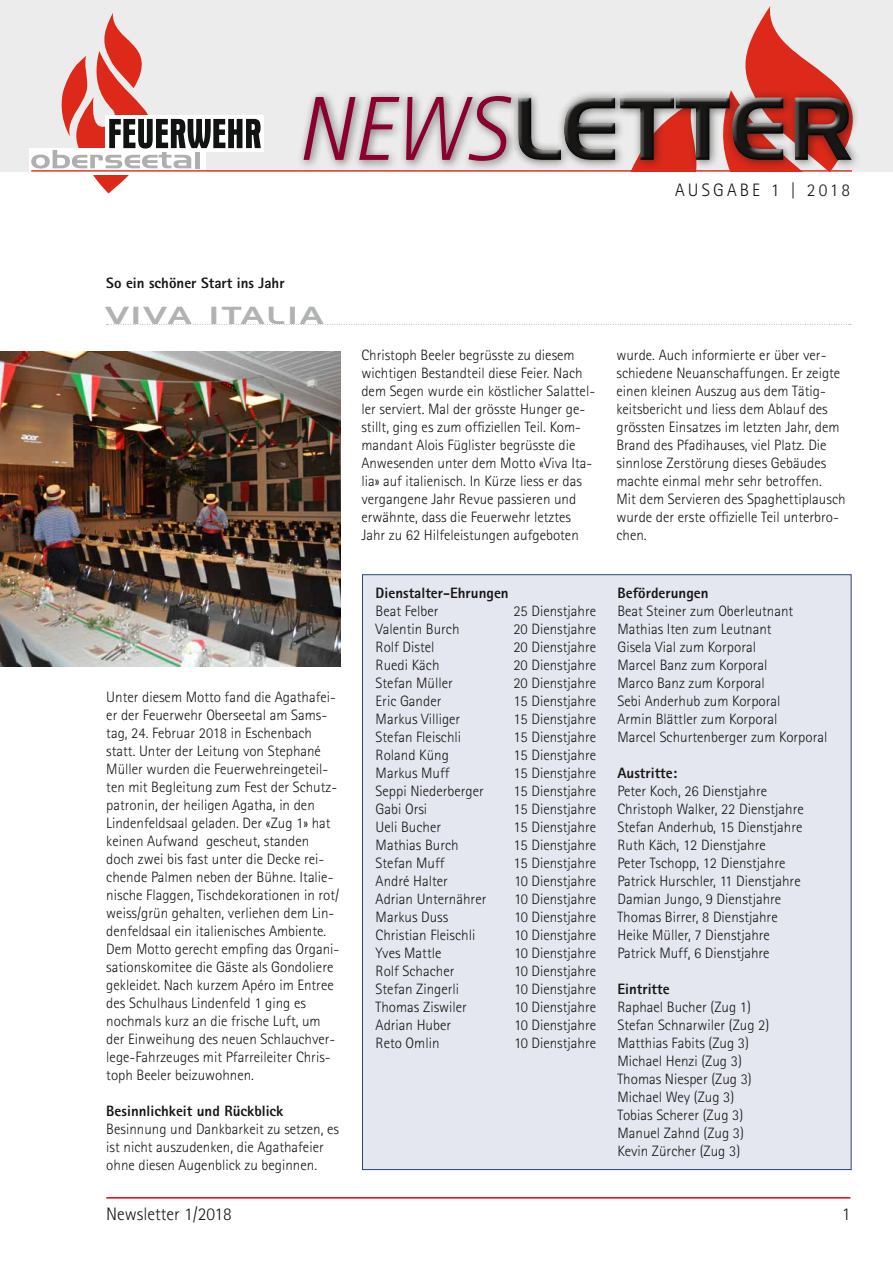
<style>
.page{position:relative;width:893px;height:1263px;background:#fff}
.page>*{position:absolute;margin:0;border:0;box-sizing:border-box;transform-origin:0 0}
.t1{font:italic 300 91.05px "Rotis Sans Serif";color:#8b002d}
.t2{font:24px "Handel Gothic BT";letter-spacing:.1em;color:#b1b2b3;scale:1.3 1}
.t3{font:300 18px "Rotis Sans Serif";color:#181716}
.t4{font:300 18px "Rotis Sans Serif";letter-spacing:.175em;color:#181716}
.t5{font:300 15px/18px "Rotis Sans Serif";color:#181716}
.t6{font:800 15px "Rotis Sans Serif";color:#181716}
</style>
<div class="page">
<div style="left:0;top:0;width:893px;height:171px;background:#ececec"></div>
<hr style="left:106px;top:1197px;width:744px;height:1px;background:#e3000b">
<svg style="left:31px;top:13px;width:230px;height:180px"></svg>
<hr style="left:31px;top:170px;width:820px;height:2px;background:#dc291a">
<svg style="left:521px;top:6px;width:336px;height:165px"></svg>
<div style="left:514px;top:93px;width:336px;height:70px;background:#fff;opacity:.75"></div>
<div style="left:518px;top:95px;width:338px;height:69px;background:#181716;opacity:.75"></div>
<div style="left:296px;top:89px;width:225px;height:82px;background:#181716;opacity:.6"></div>
<svg style="left:107px;top:324px;width:744px;height:1px"></svg>
<div style="left:362px;top:575px;width:489px;height:594px;background:#e5e7f0"></div>
<img style="left:0;top:352px;width:340px;height:314px">
<h1 class="t1" style="left:296px;top:77px;width:212px">NEWS</h1>
<p class="t6" style="left:106px;top:273px;width:180px">So ein schöner Start ins Jahr</p>
<h2 class="t2" style="left:106px;top:301px;width:168px">VIVA ITALIA</h2>
<p class="t4" style="left:675px;top:179px;width:177px">AUSGABE 1 | 2018</p>
<p class="t5" style="left:106px;top:688px;width:235px">Unter diesem Motto fand die Agathafei&shy;er der Feuerwehr Oberseetal am Sams&shy;tag, 24. Februar 2018 in Eschenbach statt. Unter der Leitung von Stephané Müller wurden die Feuerwehreingeteil&shy;ten mit Begleitung zum Fest der Schutz&shy;patronin, der heiligen Agatha, in den Lindenfeldsaal geladen. Der «Zug 1» hat keinen Aufwand gescheut, standen doch zwei bis fast unter die Decke rei&shy;chende Palmen neben der Bühne. Italie&shy;nische Flaggen, Tischdekorationen in rot/ weiss/grün gehalten, verliehen dem Lin&shy;denfeldsaal ein italienisches Ambiente.<br>Dem Motto gerecht empfing das Organi&shy;sationskomitee die Gäste als Gondoliere gekleidet. Nach kurzem Apéro im Entree des Schulhaus Lindenfeld 1 ging es nochmals kurz an die frische Luft, um der Einweihung des neuen Schlauchver&shy;lege-Fahrzeuges mit Pfarreileiter Chris&shy;toph Beeler beizuwohnen.</p>
<p class="t6" style="left:106px;top:1101px;width:179px">Besinnlichkeit und Rückblick</p>
<p class="t5" style="left:106px;top:1120px;width:234px">Besinnung und Dankbarkeit zu setzen, es ist nicht auszudenken, die Agathafeier ohne diesen Augenblick zu beginnen.</p>
<p class="t5" style="left:361px;top:346px;width:235px">Christoph Beeler begrüsste zu diesem wichtigen Bestandteil diese Feier. Nach dem Segen wurde ein köstlicher Salattel&shy;ler serviert. Mal der grösste Hunger ge&shy;stillt, ging es zum offiziellen Teil. Kom&shy;mandant Alois Füglister begrüsste die Anwesenden unter dem Motto «Viva Ita&shy;lia» auf italienisch. In Kürze liess er das vergangene Jahr Revue passieren und erwähnte, dass die Feuerwehr letztes Jahr zu 62 Hilfeleistungen aufgeboten</p>
<p class="t5" style="left:616px;top:346px;width:231px">wurde. Auch informierte er über ver&shy;schiedene Neuanschaffungen. Er zeigte einen kleinen Auszug aus dem Tätig&shy;keitsbericht und liess dem Ablauf des grössten Einsatzes im letzten Jahr, dem Brand des Pfadihauses, viel Platz. Die sinnlose Zerstörung dieses Gebäudes machte einmal mehr sehr betroffen.<br>Mit dem Servieren des Spaghettiplausch wurde der erste offizielle Teil unterbro&shy;chen.</p>
<p class="t6" style="left:376px;top:583px;width:135px">Dienstalter-Ehrungen</p>
<p class="t5" style="left:376px;top:602px;width:65px">Beat Felber</p>
<p class="t5" style="left:513px;top:602px;width:84px">25 Dienstjahre</p>
<p class="t5" style="left:376px;top:620px;width:85px">Valentin Burch</p>
<p class="t5" style="left:513px;top:620px;width:84px">20 Dienstjahre</p>
<p class="t5" style="left:376px;top:638px;width:60px">Rolf Distel</p>
<p class="t5" style="left:513px;top:638px;width:84px">20 Dienstjahre</p>
<p class="t5" style="left:376px;top:656px;width:65px">Ruedi Käch</p>
<p class="t5" style="left:513px;top:656px;width:84px">20 Dienstjahre</p>
<p class="t5" style="left:376px;top:674px;width:79px">Stefan Müller</p>
<p class="t5" style="left:513px;top:674px;width:84px">20 Dienstjahre</p>
<p class="t5" style="left:376px;top:692px;width:67px">Eric Gander</p>
<p class="t5" style="left:513px;top:692px;width:84px">15 Dienstjahre</p>
<p class="t5" style="left:376px;top:710px;width:86px">Markus Villiger</p>
<p class="t5" style="left:513px;top:710px;width:84px">15 Dienstjahre</p>
<p class="t5" style="left:376px;top:728px;width:87px">Stefan Fleischli</p>
<p class="t5" style="left:513px;top:728px;width:84px">15 Dienstjahre</p>
<p class="t5" style="left:376px;top:746px;width:75px">Roland Küng</p>
<p class="t5" style="left:513px;top:746px;width:84px">15 Dienstjahre</p>
<p class="t5" style="left:376px;top:764px;width:75px">Markus Muff</p>
<p class="t5" style="left:513px;top:764px;width:84px">15 Dienstjahre</p>
<p class="t5" style="left:376px;top:782px;width:110px">Seppi Niederberger</p>
<p class="t5" style="left:513px;top:782px;width:84px">15 Dienstjahre</p>
<p class="t5" style="left:376px;top:800px;width:53px">Gabi Orsi</p>
<p class="t5" style="left:513px;top:800px;width:84px">15 Dienstjahre</p>
<p class="t5" style="left:376px;top:818px;width:67px">Ueli Bucher</p>
<p class="t5" style="left:513px;top:818px;width:84px">15 Dienstjahre</p>
<p class="t5" style="left:376px;top:836px;width:85px">Mathias Burch</p>
<p class="t5" style="left:513px;top:836px;width:84px">15 Dienstjahre</p>
<p class="t5" style="left:376px;top:854px;width:70px">Stefan Muff</p>
<p class="t5" style="left:513px;top:854px;width:84px">15 Dienstjahre</p>
<p class="t5" style="left:376px;top:872px;width:74px">André Halter</p>
<p class="t5" style="left:514px;top:872px;width:84px">10 Dienstjahre</p>
<p class="t5" style="left:376px;top:890px;width:112px">Adrian Unternährer</p>
<p class="t5" style="left:514px;top:890px;width:84px">10 Dienstjahre</p>
<p class="t5" style="left:376px;top:908px;width:74px">Markus Duss</p>
<p class="t5" style="left:514px;top:908px;width:84px">10 Dienstjahre</p>
<p class="t5" style="left:376px;top:926px;width:101px">Christian Fleischli</p>
<p class="t5" style="left:514px;top:926px;width:84px">10 Dienstjahre</p>
<p class="t5" style="left:376px;top:944px;width:67px">Yves Mattle</p>
<p class="t5" style="left:514px;top:944px;width:84px">10 Dienstjahre</p>
<p class="t5" style="left:376px;top:962px;width:80px">Rolf Schacher</p>
<p class="t5" style="left:514px;top:962px;width:84px">10 Dienstjahre</p>
<p class="t5" style="left:376px;top:980px;width:85px">Stefan Zingerli</p>
<p class="t5" style="left:514px;top:980px;width:84px">10 Dienstjahre</p>
<p class="t5" style="left:376px;top:998px;width:93px">Thomas Ziswiler</p>
<p class="t5" style="left:514px;top:998px;width:84px">10 Dienstjahre</p>
<p class="t5" style="left:376px;top:1016px;width:77px">Adrian Huber</p>
<p class="t5" style="left:514px;top:1016px;width:84px">10 Dienstjahre</p>
<p class="t5" style="left:376px;top:1034px;width:65px">Reto Omlin</p>
<p class="t5" style="left:514px;top:1034px;width:84px">10 Dienstjahre</p>
<p class="t6" style="left:617px;top:583px;width:93px">Beförderungen</p>
<p class="t5" style="left:617px;top:602px;width:211px">Beat Steiner zum Oberleutnant<br>Mathias Iten zum Leutnant<br>Gisela Vial zum Korporal<br>Marcel Banz zum Korporal<br>Marco Banz zum Korporal<br>Sebi Anderhub zum Korporal<br>Armin Blättler zum Korporal<br>Marcel Schurtenberger zum Korporal</p>
<p class="t6" style="left:617px;top:763px;width:61px">Austritte:</p>
<p class="t5" style="left:617px;top:782px;width:188px">Peter Koch, 26 Dienstjahre<br>Christoph Walker, 22 Dienstjahre<br>Stefan Anderhub, 15 Dienstjahre<br>Ruth Käch, 12 Dienstjahre<br>Peter Tschopp, 12 Dienstjahre<br>Patrick Hurschler, 11 Dienstjahre<br>Damian Jungo, 9 Dienstjahre<br>Thomas Birrer, 8 Dienstjahre<br>Heike Müller, 7 Dienstjahre<br>Patrick Muff, 6 Dienstjahre</p>
<p class="t6" style="left:617px;top:979px;width:54px">Eintritte</p>
<p class="t5" style="left:617px;top:998px;width:153px">Raphael Bucher (Zug 1)<br>Stefan Schnarwiler (Zug 2)<br>Matthias Fabits (Zug 3)<br>Michael Henzi (Zug 3)<br>Thomas Niesper (Zug 3)<br>Michael Wey (Zug 3)<br>Tobias Scherer (Zug 3)<br>Manuel Zahnd (Zug 3)<br>Kevin Zürcher (Zug 3)</p>
<p class="t3" style="left:106px;top:1204px;width:127px">Newsletter 1/2018</p>
<p class="t3" style="left:842px;top:1204px;width:10px">1</p>
</div>
